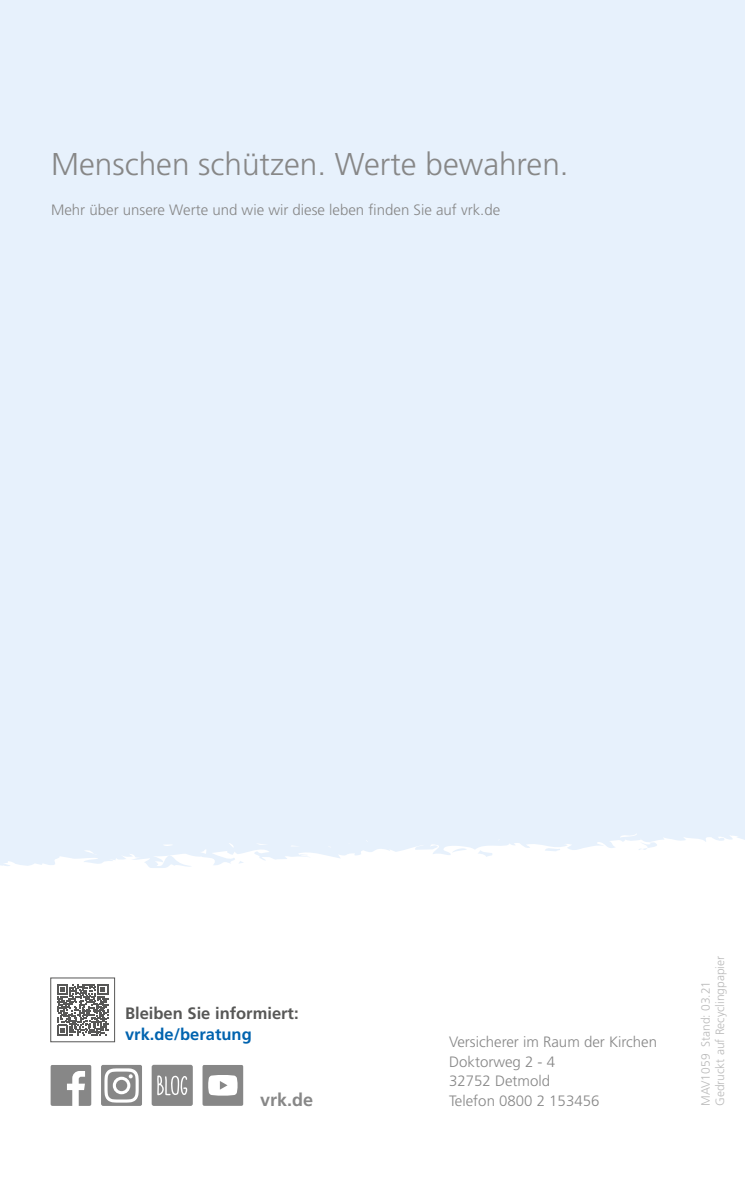
<style>
.page{position:relative;width:745px;height:1191px;background:#fff}
.page>*{position:absolute;margin:0;border:0;box-sizing:border-box;transform-origin:0 0}
.t1{font:300 31.5px "Frutiger LT Std";color:#878787}
.t2{font:700 18px "Frutiger LT Std";color:#878787}
.t3{font:700 16.5px "Frutiger LT Std";color:#575756}
.t4{font:700 16.5px "Frutiger LT Std";color:#0063af}
.t5{font:300 15px/19.5px "Frutiger LT Std";color:#878787}
.t6{font:300 12px "Frutiger LT Std";color:#bababa}
</style>
<div class="page">
<div style="left:0;top:0;width:744px;height:916px;background:#e7f1fc"></div>
<svg style="left:0;top:834px;width:744px;height:271px"></svg>
<svg style="left:50px;top:1064px;width:41px;height:42px"></svg>
<svg style="left:101px;top:1064px;width:41px;height:42px"></svg>
<svg style="left:202px;top:1064px;width:41px;height:42px"></svg>
<svg style="left:151px;top:1064px;width:42px;height:42px;background:#999"></svg>
<svg style="left:57px;top:984px;width:51px;height:51px"></svg>
<div style="left:50px;top:977px;width:65px;height:65px;border:1px solid #575756"></div>
<h1 class="t1" style="left:51px;top:146px;width:518px">Menschen schützen. Werte bewahren.</h1>
<p class="t5" style="left:51px;top:201px;width:450px">Mehr über unsere Werte und wie wir diese leben finden Sie auf vrk.de</p>
<p class="t3" style="left:125px;top:1003px;width:175px">Bleiben Sie informiert:</p>
<p class="t4" style="left:125px;top:1024px;width:128px">vrk.de/beratung</p>
<p class="t2" style="left:260px;top:1089px;width:55px">vrk.de</p>
<p class="t5" style="left:449px;top:1032px;width:209px">Versicherer im Raum der Kirchen<br>Doktorweg 2 - 4<br>32752 Detmold<br>Telefon 0800 2 153456</p>
<p class="t6" style="left:712px;top:1106px;width:151px;rotate:-90deg">Gedruckt auf Recyclingpapier</p>
<p class="t6" style="left:698px;top:1106px;width:126px;rotate:-90deg">MAV1059 Stand: 03.21</p>
</div>
